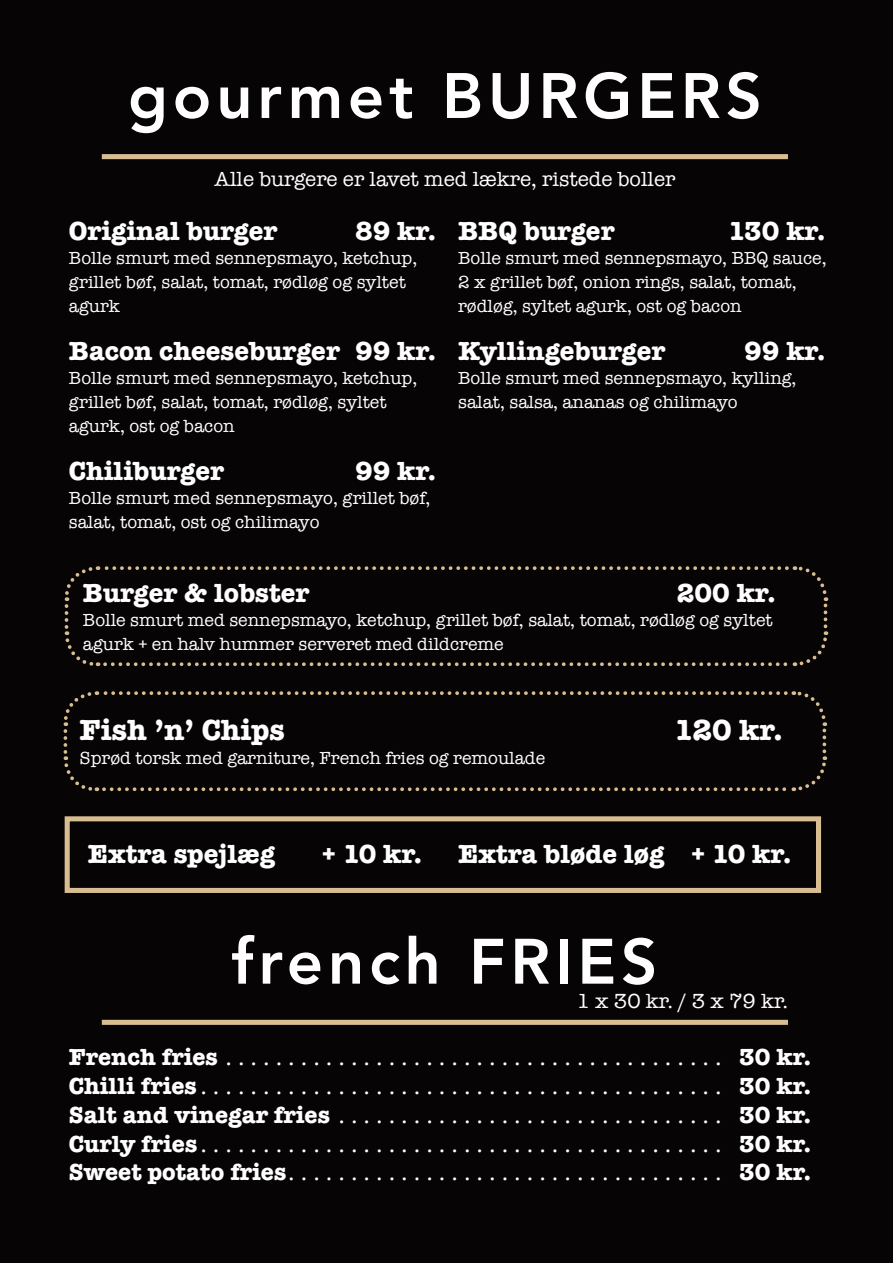
<style>
.page{position:relative;width:893px;height:1263px;background:#fff}
.page>*{position:absolute;margin:0;border:0;box-sizing:border-box;transform-origin:0 0}
.t1{font:800 63.45px "Avenir";letter-spacing:.075em;color:#fff}
.t2{font:700 30px "American Typewriter";color:#fff}
.t3{font:700 27px "American Typewriter";color:#fff}
.t4{font:24px "American Typewriter";color:#fff}
.t5{font:21px "American Typewriter";color:#fff}
.t6{font:18px/24px "American Typewriter";color:#fff}
.s1{font-weight:700}
</style>
<div class="page">
<div style="left:1px;top:1px;width:892px;height:1262px;background:#060405"></div>
<div style="left:102px;top:154px;width:686px;height:5px;background:#d8bd90"></div>
<div style="left:102px;top:1020px;width:686px;height:5px;background:#d8bd90"></div>
<div style="left:65px;top:816px;width:756px;height:77px;border:5px solid #d8bd90"></div>
<svg style="left:63px;top:691px;width:765px;height:101px"></svg>
<svg style="left:64px;top:566px;width:765px;height:101px"></svg>
<p class="t1" style="left:128px;top:47px;width:635px">gourmet BURGERS</p>
<p class="t5" style="left:214px;top:163px;width:463px">Alle burgere er lavet med lækre, ristede boller</p>
<p class="t3" style="left:69px;top:208px;width:210px">Original burger</p>
<p class="t3" style="left:355px;top:208px;width:83px">89 kr.</p>
<p class="t6" style="left:69px;top:246px;width:350px">Bolle smurt med sennepsmayo, ketchup, grillet bøf, salat, tomat, rødløg og syltet agurk</p>
<p class="t3" style="left:69px;top:328px;width:369px">Bacon cheeseburger 99 kr.</p>
<p class="t6" style="left:69px;top:366px;width:350px">Bolle smurt med sennepsmayo, ketchup, grillet bøf, salat, tomat, rødløg, syltet agurk, ost og bacon</p>
<p class="t3" style="left:69px;top:448px;width:156px">Chiliburger</p>
<p class="t3" style="left:355px;top:448px;width:83px">99 kr.</p>
<p class="t6" style="left:69px;top:486px;width:363px">Bolle smurt med sennepsmayo, grillet bøf, salat, tomat, ost og chilimayo</p>
<p class="t3" style="left:458px;top:208px;width:158px">BBQ burger</p>
<p class="t3" style="left:728px;top:208px;width:100px">130 kr.</p>
<p class="t6" style="left:458px;top:246px;width:370px">Bolle smurt med sennepsmayo, BBQ sauce,<br>2 x grillet bøf, onion rings, salat, tomat, rødløg, syltet agurk, ost og bacon</p>
<p class="t3" style="left:458px;top:328px;width:209px">Kyllingeburger</p>
<p class="t3" style="left:744px;top:328px;width:83px">99 kr.</p>
<p class="t6" style="left:458px;top:366px;width:340px">Bolle smurt med sennepsmayo, kylling, salat, salsa, ananas og chilimayo</p>
<p class="t3" style="left:83px;top:569px;width:228px">Burger &amp; lobster</p>
<p class="t3" style="left:677px;top:569px;width:101px">200 kr.</p>
<p class="t6" style="left:83px;top:607px;width:691px">Bolle smurt med sennepsmayo, ketchup, grillet bøf, salat, tomat, rødløg og syltet agurk + en halv hummer serveret med dildcreme</p>
<p class="t2" style="left:80px;top:703px;width:207px">Fish ’n’ Chips</p>
<p class="t2" style="left:674px;top:703px;width:111px">120 kr.</p>
<p class="t6" style="left:80px;top:745px;width:467px">Sprød torsk med garniture, French fries og remoulade</p>
<p class="t3" style="left:88px;top:830px;width:189px">Extra spejlæg</p>
<p class="t3" style="left:322px;top:830px;width:102px">+ 10 kr.</p>
<p class="t3" style="left:458px;top:830px;width:335px">Extra bløde løg + 10 kr.</p>
<p class="t1" style="left:231px;top:912px;width:427px">french FRIES</p>
<p class="t5" style="left:577px;top:985px;width:210px">1 x 30 kr. / 3 x 79 kr.</p>
<p class="t4" style="left:69px;top:1039px;width:744px"><span class="s1">French fries</span> . . . . . . . . . . . . . . . . . . . . . . . . . . . . . . . . . . . . . . . . <span class="s1">30 kr.</span></p>
<p class="t4" style="left:69px;top:1068px;width:744px"><span class="s1">Chilli fries</span> . . . . . . . . . . . . . . . . . . . . . . . . . . . . . . . . . . . . . . . . . . <span class="s1">30 kr.</span></p>
<p class="t4" style="left:69px;top:1096px;width:744px"><span class="s1">Salt and vinegar fries</span> . . . . . . . . . . . . . . . . . . . . . . . . . . . . . . . <span class="s1">30 kr.</span></p>
<p class="t4" style="left:69px;top:1125px;width:744px"><span class="s1">Curly fries</span> . . . . . . . . . . . . . . . . . . . . . . . . . . . . . . . . . . . . . . . . . . <span class="s1">30 kr.</span></p>
<p class="t4" style="left:69px;top:1154px;width:744px"><span class="s1">Sweet potato fries</span> . . . . . . . . . . . . . . . . . . . . . . . . . . . . . . . . . . . <span class="s1">30 kr.</span></p>
</div>
